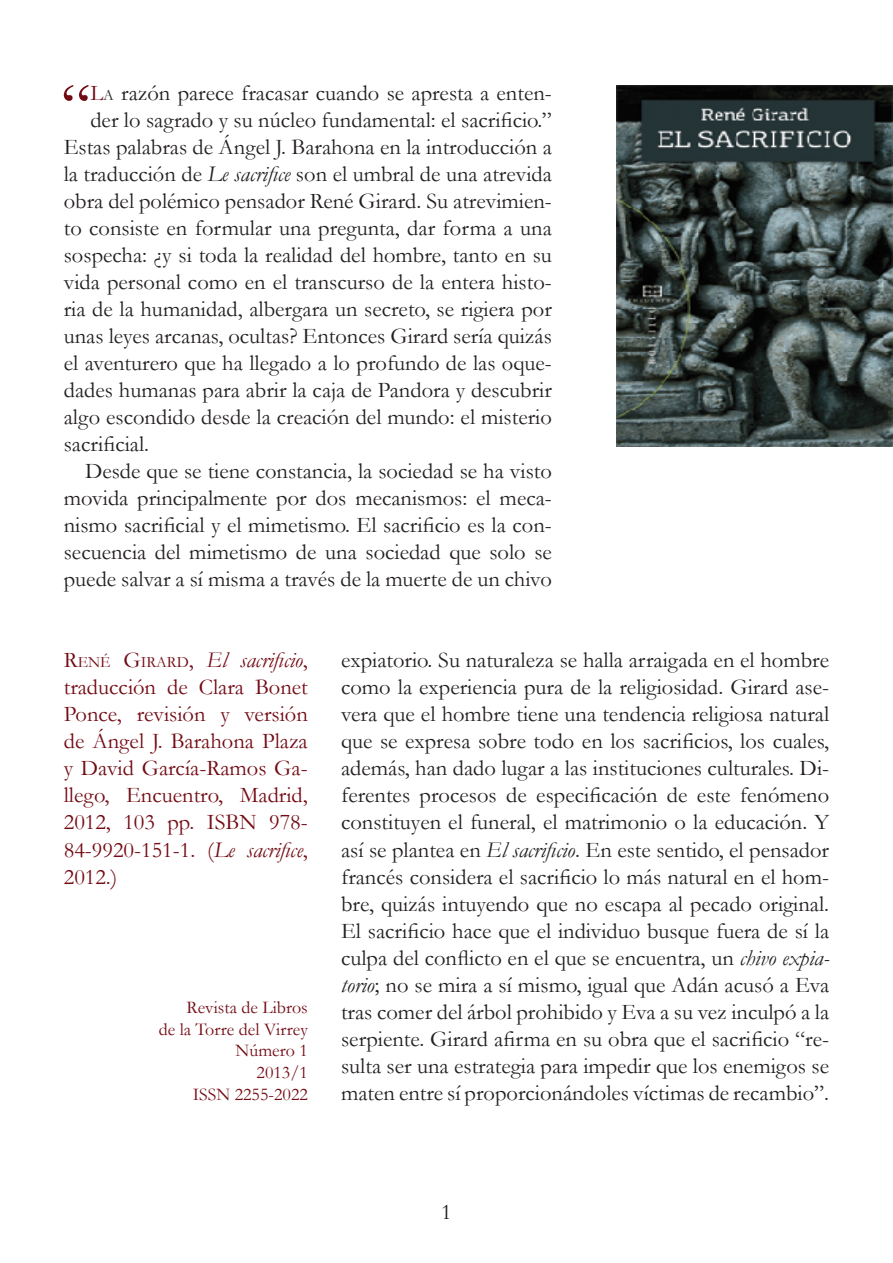
<style>
.page{position:relative;width:893px;height:1263px;background:#fff}
.page>*{position:absolute;margin:0;border:0;box-sizing:border-box;transform-origin:0 0}
.Primer_párrafo{font:65.85px "Garamond";color:#730b14}
.Texto_general{font:22.5px/27px "Garamond";color:#231f20;text-align:justify}
.Primer_párrafo-2{font:22.5px "Garamond";color:#231f20}
.Ficha_bibliográfica{font:22.5px/27px "Garamond";color:#730b14;text-align:justify}
.Ficha_bibliográfica-2{font:18px "Garamond";color:#730b14}
.s1{color:#730b14}
.s2{font-size:15.75px}
.s3{font-style:italic}
.s4{font-style:inherit}
</style>
<div class="page">
<img style="left:617px;top:85px;width:276px;height:361px">
<p class="Primer_párrafo" style="left:61px;top:67px;width:31px">“</p>
<p class="Primer_párrafo-2" style="left:90px;top:79px;width:463px"><span class="s1">L</span><span class="s2">A</span> razón parece fracasar cuando se apresta a enten-</p>
<p class="Primer_párrafo-2" style="left:90px;top:106px;width:463px">der lo sagrado y su núcleo fundamental: el sacrificio.”</p>
<p class="Primer_párrafo-2" style="left:64px;top:133px;width:490px">Estas palabras de Ángel J. Barahona en la introducción a</p>
<p class="Primer_párrafo-2" style="left:64px;top:160px;width:490px">la traducción de <span class="s3">Le sacrifice</span> son el umbral de una atrevida</p>
<p class="Primer_párrafo-2" style="left:64px;top:187px;width:490px">obra del polémico pensador René Girard. Su atrevimien-</p>
<p class="Primer_párrafo-2" style="left:64px;top:214px;width:490px">to consiste en formular una pregunta, dar forma a una</p>
<p class="Primer_párrafo-2" style="left:64px;top:241px;width:490px">sospecha: ¿y si toda la realidad del hombre, tanto en su</p>
<p class="Primer_párrafo-2" style="left:64px;top:268px;width:490px">vida personal como en el transcurso de la entera histo-</p>
<p class="Primer_párrafo-2" style="left:64px;top:295px;width:490px">ria de la humanidad, albergara un secreto, se rigiera por</p>
<p class="Primer_párrafo-2" style="left:64px;top:322px;width:490px">unas leyes arcanas, ocultas? Entonces Girard sería quizás</p>
<p class="Primer_párrafo-2" style="left:64px;top:349px;width:490px">el aventurero que ha llegado a lo profundo de las oque-</p>
<p class="Primer_párrafo-2" style="left:64px;top:376px;width:490px">dades humanas para abrir la caja de Pandora y descubrir</p>
<p class="Primer_párrafo-2" style="left:64px;top:403px;width:490px">algo escondido desde la creación del mundo: el misterio</p>
<p class="Primer_párrafo-2" style="left:64px;top:430px;width:87px">sacrificial.</p>
<p class="Texto_general" style="left:64px;top:457px;width:490px;text-indent:21px">Desde que se tiene constancia, la sociedad se ha visto movida principalmente por dos mecanismos: el meca&shy;nismo sacrificial y el mimetismo. El sacrificio es la con&shy;secuencia del mimetismo de una sociedad que solo se puede salvar a sí misma a través de la muerte de un chivo</p>
<p class="Ficha_bibliográfica" style="left:64px;top:647px;width:246px"><span class="s4">R</span><span class="s2">ENÉ</span> <span class="s4">G</span><span class="s2">IRARD</span>, <span class="s3">El sacrificio</span>, traducción de Clara Bonet Ponce, revisión y versión de Ángel J. Barahona Plaza y David García-Ramos Ga&shy;llego, Encuentro, Madrid, 2012, 103 pp. ISBN 978- 84-9920-151-1. (<span class="s3">Le sacrifice</span>, 2012.)</p>
<p class="Ficha_bibliográfica-2" style="left:187px;top:997px;width:123px"><span class="s4">R</span>evista de Libros</p>
<p class="Ficha_bibliográfica-2" style="left:159px;top:1018px;width:151px">de la Torre del Virrey</p>
<p class="Ficha_bibliográfica-2" style="left:236px;top:1040px;width:74px">Número 1</p>
<p class="Ficha_bibliográfica-2" style="left:257px;top:1062px;width:53px">2013/1</p>
<p class="Ficha_bibliográfica-2" style="left:193px;top:1083px;width:117px">ISSN 2255-2022</p>
<p class="Texto_general" style="left:341px;top:647px;width:490px">expiatorio. Su naturaleza se halla arraigada en el hombre como la experiencia pura de la religiosidad. Girard ase&shy;vera que el hombre tiene una tendencia religiosa natural que se expresa sobre todo en los sacrificios, los cuales, además, han dado lugar a las instituciones culturales. Di&shy;ferentes procesos de especificación de este fenómeno constituyen el funeral, el matrimonio o la educación. Y así se plantea en <span class="s3">El sacrificio</span>. En este sentido, el pensador francés considera el sacrificio lo más natural en el hom&shy;bre, quizás intuyendo que no escapa al pecado original.<br>El sacrificio hace que el individuo busque fuera de sí la culpa del conflicto en el que se encuentra, un <span class="s3">chivo expia&shy;torio</span>; no se mira a sí mismo, igual que Adán acusó a Eva tras comer del árbol prohibido y Eva a su vez inculpó a la serpiente. Girard afirma en su obra que el sacrificio “re&shy;sulta ser una estrategia para impedir que los enemigos se maten entre sí proporcionándoles víctimas de recambio”.</p>
<p class="Texto_general" style="left:441px;top:1198px;width:12px">1</p>
</div>
